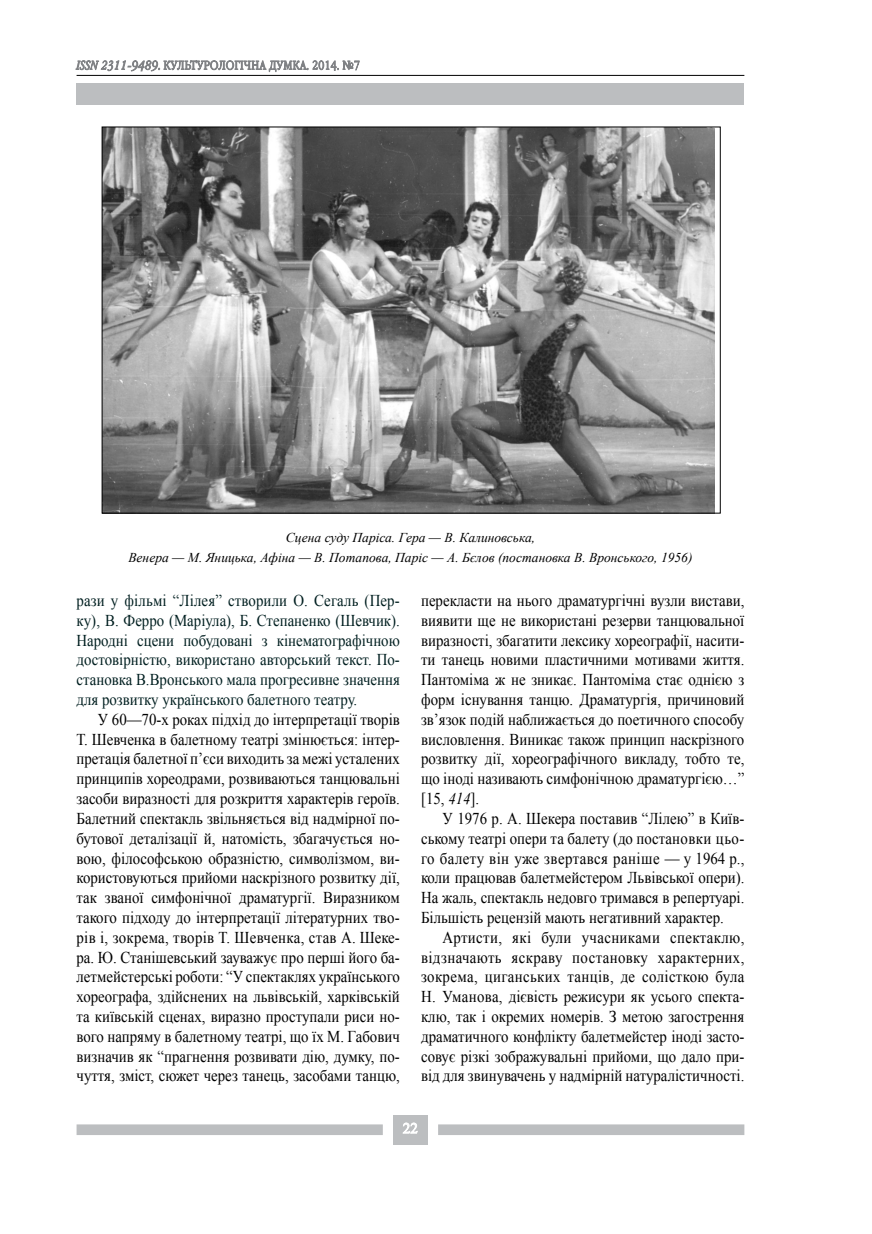
<style>
.page{position:relative;width:872px;height:1234px;background:#fff}
.page>*{position:absolute;margin:0;border:0;box-sizing:border-box;transform-origin:0 0}
.t1{font:16.5px/19.8px "Times New Roman";color:#000;text-align:justify;scale:.9 1}
.t2{font:16.5px/19.8px "Times New Roman";color:#001f20;text-align:justify;scale:.9 1}
.t3{font:italic 13.5px/19.8px "Times New Roman";color:#000;text-align:center}
.s1{font-style:normal}
.s2{font-style:italic}
</style>
<div class="page">
<svg style="left:76px;top:60px;width:284px;height:30px"></svg>
<hr style="left:77px;top:75px;width:667px;height:1px;background:#000">
<div style="left:77px;top:84px;width:667px;height:21px;background:#bcbec0"></div>
<div style="left:393px;top:1114px;width:34px;height:30px;background:#bcbec0"></div>
<svg style="left:77px;top:1122px;width:667px;height:12px"></svg>
<img style="left:104px;top:129px;width:610px;height:382px">
<p class="t3" style="left:128px;top:527px;width:565px">Сцена суду Паріса. Гера <span class="s1">—</span> В. Калиновська,<br>Венера <span class="s1">—</span> М. Яницька, Афiна <span class="s1">—</span> В. Потапова, Паріс <span class="s1">—</span> А. Бєлов (постановка В. Вронського, 1956)</p>
<p class="t2" style="left:77px;top:590px;width:361px">рази у фільмі “Лілея” створили О. Сегаль (Пер&shy;ку), В. Ферро (Маріула), Б. Степаненко (Шевчик).<br>Народні сцени побудовані з кінематографічною достовірністю, використано авторський текст. По&shy;становка В.Вронського мала прогресивне значення для розвитку українського балетного театру.</p>
<p class="t1" style="left:77px;top:708px;width:361px;text-indent:21px">У 60—70-х роках підхід до інтерпретації творів Т. Шевченка в балетному театрі змінюється: інтер&shy;претація балетної п’єси виходить за межі усталених принципів хореодрами, розвиваються танцювальні засоби виразності для розкриття характерів героїв.<br>Балетний спектакль звільняється від надмірної по&shy;бутової деталізації й, натомість, збагачується но&shy;вою, філософською образністю, символізмом, ви&shy;користовуються прийоми наскрізного розвитку дії, так званої симфонічної драматургії. Виразником такого підходу до інтерпретації літературних тво&shy;рів і, зокрема, творів Т. Шевченка, став А. Шеке&shy;ра. Ю. Станішевський зауважує про перші його ба&shy;летмейстерські роботи: “У спектаклях українського хореографа, здійснених на львівській, харківській та київській сценах, виразно проступали риси но&shy;вого напряму в балетному театрі, що їх М. Габович визначив як “прагнення розвивати дію, думку, по&shy;чуття, зміст, сюжет через танець, засобами танцю,</p>
<p class="t1" style="left:421px;top:590px;width:361px">перекласти на нього драматургічні вузли вистави, виявити ще не використані резерви танцювальної виразності, збагатити лексику хореографії, насити&shy;ти танець новими пластичними мотивами життя.<br>Пантоміма ж не зникає. Пантоміма стає однією з форм існування танцю. Драматургія, причиновий зв’язок подій наближається до поетичного способу висловлення. Виникає також принцип наскрізного розвитку дії, хореографічного викладу, тобто те, що іноді називають симфонічною драматургією…” [15, <span class="s2">414</span>].</p>
<p class="t1" style="left:421px;top:807px;width:361px;text-indent:21px">У 1976 р. А. Шекера поставив “Лілею” в Київ&shy;ському театрі опери та балету (до постановки цьо&shy;го балету він уже звертався раніше — у 1964 р., коли працював балетмейстером Львівської опери).<br>На жаль, спектакль недовго тримався в репертуарі.<br>Більшість рецензій мають негативний характер.</p>
<p class="t1" style="left:421px;top:926px;width:361px;text-indent:21px">Артисти, які були учасниками спектаклю, відзначають яскраву постановку характерних, зокрема, циганських танців, де солісткою була Н. Уманова, дієвість режисури як усього спекта&shy;клю, так і окремих номерів. З метою загострення драматичного конфлікту балетмейстер іноді засто&shy;совує різкі зображувальні прийоми, що дало при&shy;від для звинувачень у надмірній натуралістичності.</p>
</div>
